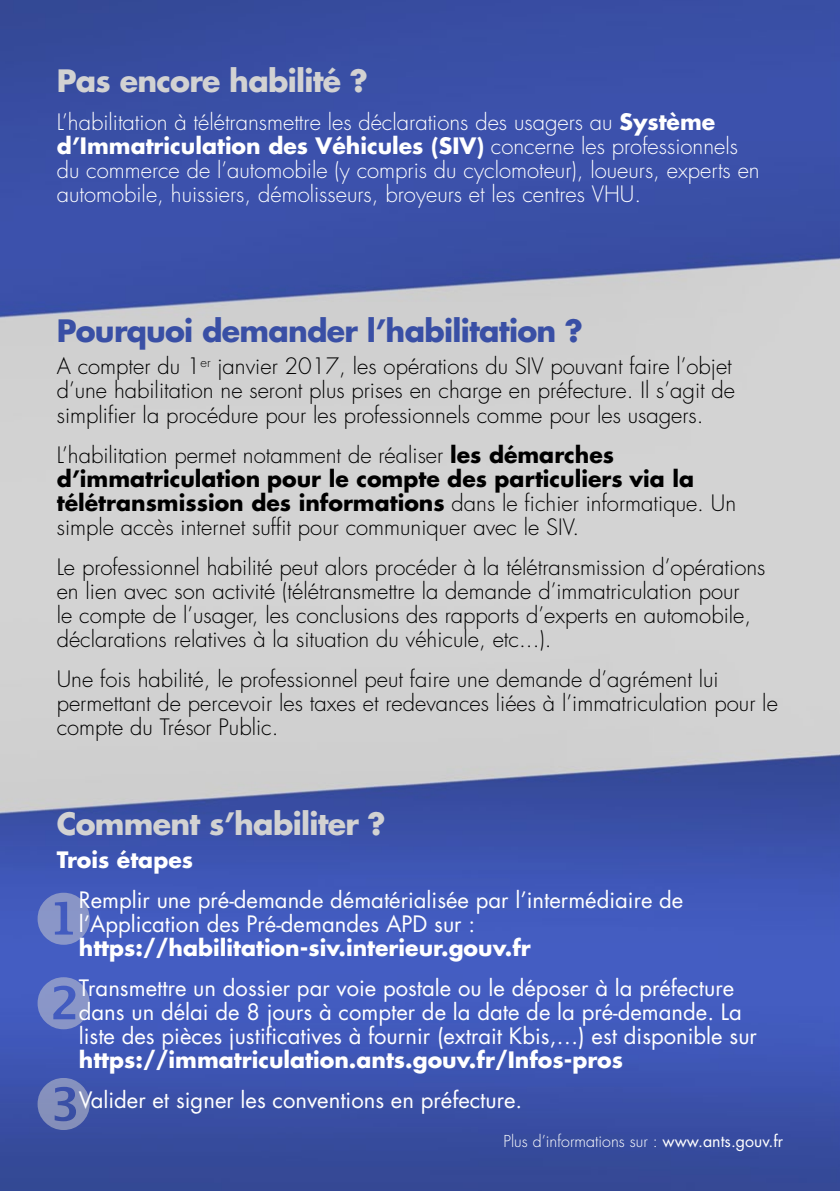
<style>
.page{position:relative;width:840px;height:1191px;background:#fff}
.page>*{position:absolute;margin:0;border:0;box-sizing:border-box;transform-origin:0 0}
.t1{font:700 30px "Futura";letter-spacing:-.025em;color:#d2d2d2}
.t2{font:700 30px "Futura";letter-spacing:-.025em;color:#394fa5}
.t3{font:300 22px/24px "Futura";color:#000}
.t4{font:22px/24px "Futura";color:#fff}
.t5{font:300 22px/24px "Futura";color:#fff}
.t6{font:700 22px "Futura";color:#fff}
.t7{font:300 16px "Futura";color:#fff}
.s1{font-weight:700}
.s2{font-weight:400}
</style>
<div class="page">
<img style="left:0;top:0;width:839px;height:1191px">
<div style="left:38px;top:976px;width:52px;height:53px;background:#435cc0"></div>
<svg style="left:38px;top:1077px;width:52px;height:53px"></svg>
<div style="left:38px;top:892px;width:52px;height:52px;background:#435cc0"></div>
<h1 class="t1" style="left:57px;top:60px;width:312px">Pas encore habilité ?</h1>
<p class="t5" style="left:57px;top:110px;width:704px">L’habilitation à télétransmettre les déclarations des usagers au <span class="s1">Système d’Immatriculation des Véhicules (SIV)</span> concerne les professionnels du commerce de l’automobile (y compris du cyclomoteur), loueurs, experts en automobile, huissiers, démolisseurs, broyeurs et les centres VHU.</p>
<h1 class="t2" style="left:57px;top:310px;width:527px">Pourquoi demander l’habilitation ?</h1>
<p class="t3" style="left:57px;top:355px;width:679px">A compter du 1<sup>er</sup> janvier 2017, les opérations du SIV pouvant faire l’objet d’une habilitation ne seront plus prises en charge en préfecture. Il s’agit de simplifier la procédure pour les professionnels comme pour les usagers.</p>
<p class="t3" style="left:57px;top:443px;width:680px">L’habilitation permet notamment de réaliser <span class="s1">les démarches d’immatriculation pour le compte des particuliers via la télétransmission des informations</span> dans le fichier informatique. Un simple accès internet suffit pour communiquer avec le SIV.</p>
<p class="t3" style="left:57px;top:555px;width:709px">Le professionnel habilité peut alors procéder à la télétransmission d’opérations en lien avec son activité (télétransmettre la demande d’immatriculation pour<br>le compte de l’usager, les conclusions des rapports d’experts en automobile, déclarations relatives à la situation du véhicule, etc...).</p>
<p class="t3" style="left:57px;top:667px;width:722px">Une fois habilité, le professionnel peut faire une demande d’agrément lui permettant de percevoir les taxes et redevances liées à l’immatriculation pour le compte du Trésor Public.</p>
<h1 class="t1" style="left:57px;top:803px;width:330px">Comment s’habiliter ?</h1>
<p class="t6" style="left:57px;top:844px;width:138px">Trois étapes</p>
<p class="t4" style="left:79px;top:888px;width:605px">Remplir une pré-demande dématérialisée par l’intermédiaire de l’Application des Pré-demandes APD sur :</p>
<p class="t6" style="left:79px;top:932px;width:453px">https://habilitation-siv.interieur.gouv.fr</p>
<p class="t4" style="left:79px;top:976px;width:679px">Transmettre un dossier par voie postale ou le déposer à la préfecture dans un délai de 8 jours à compter de la date de la pré-demande. La liste des pièces justificatives à fournir (extrait Kbis,…) est disponible sur</p>
<p class="t6" style="left:79px;top:1044px;width:545px">https://immatriculation.ants.gouv.fr/Infos-pros</p>
<p class="t4" style="left:79px;top:1088px;width:445px">Valider et signer les conventions en préfecture.</p>
<p class="t7" style="left:503px;top:1130px;width:281px">Plus d’informations sur : <span class="s2">www.ants.gouv.fr</span></p>
</div>
